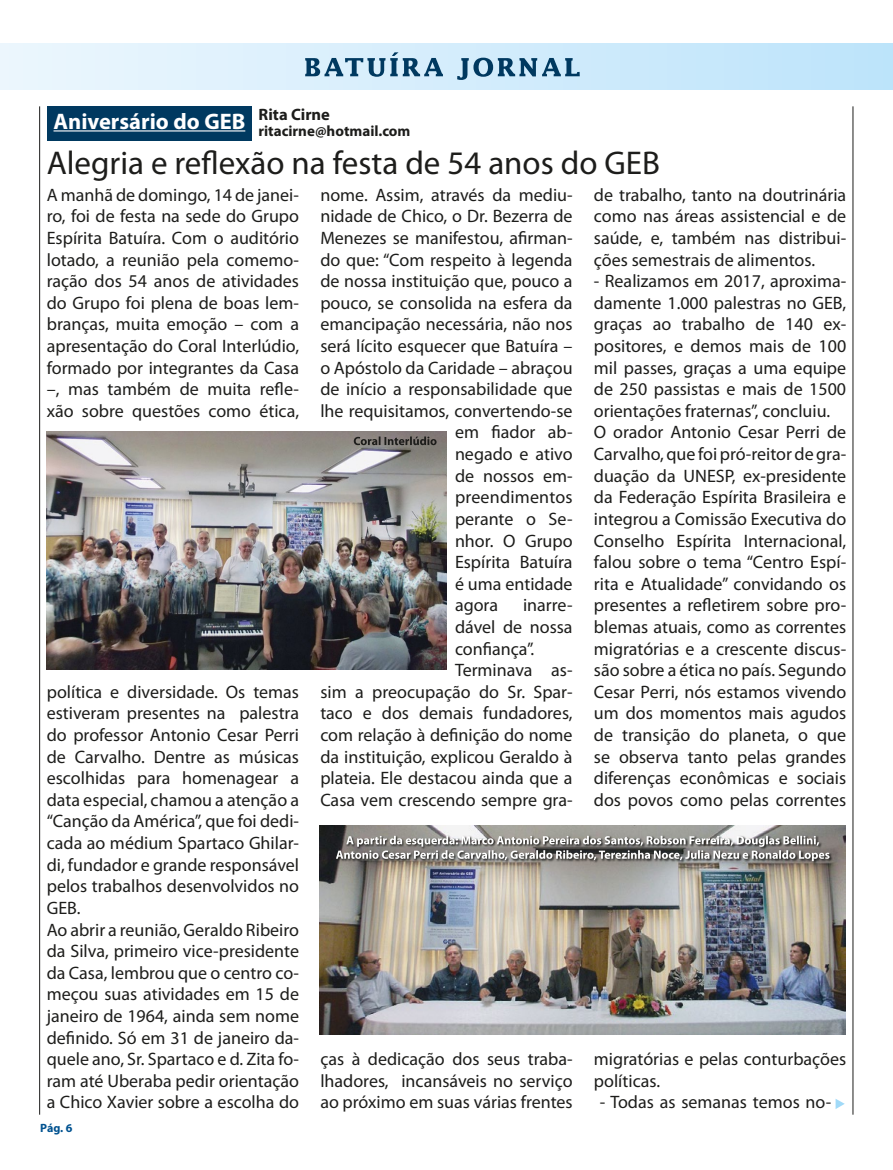
<style>
.page{position:relative;width:893px;height:1170px;background:#fff}
.page>*{position:absolute;margin:0;border:0;box-sizing:border-box;transform-origin:0 0}
.t1{font:33px "Myriad Pro";color:#1d1d1b}
.t2{font:700 22.5px "Myriad Pro";color:#fff}
.t3{font:18px/21.6px "Myriad Pro";color:#1d1d1b;text-align:justify}
.t4{font:700 15px "Myriad Pro";color:#1d1d1b}
.t5{font:700 12px "Myriad Pro";color:#005290}
</style>
<div class="page">
<div style="left:0;top:44px;width:893px;height:45px;background:linear-gradient(to right,#ecf6fd,#bde4fa)"></div>
<hr style="left:853px;top:106px;width:1px;height:1008px;background:#1d1d1b">
<hr style="left:39px;top:106px;width:1px;height:1008px;background:#1d1d1b">
<svg style="left:305px;top:52px;width:138px;height:25px;background:#91b2c8"></svg>
<svg style="left:457px;top:58px;width:123px;height:22px;background:#83a9c2"></svg>
<div style="left:47px;top:106px;width:205px;height:34px;background:#003960"></div>
<hr style="left:54px;top:130px;width:191px;height:1px;background:#fff">
<svg style="left:836px;top:1099px;width:9px;height:9px"></svg>
<img style="left:47px;top:431px;width:399px;height:238px">
<svg style="left:354px;top:436px;width:83px;height:9px"></svg>
<img style="left:320px;top:825px;width:526px;height:209px">
<svg style="left:335px;top:835px;width:498px;height:29px;background:#868079"></svg>
<svg style="left:336px;top:835px;width:493px;height:26px;background:#949290"></svg>
<p class="t2" style="left:54px;top:106px;width:278px">Aniversário do GEB <sup>Rita</sup> <sup>Cirne</sup></p>
<p class="t4" style="left:258px;top:121px;width:153px">ritacirne@hotmail.com</p>
<h1 class="t1" style="left:47px;top:143px;width:615px">Alegria e reflexão na festa de 54 anos do GEB</h1>
<p class="t3" style="left:47px;top:183px;width:254px">A manhã de domingo, 14 de janei&shy;ro, foi de festa na sede do Grupo Espírita Batuíra. Com o auditório lotado, a reunião pela comemo&shy;ração dos 54 anos de atividades do Grupo foi plena de boas lem&shy;branças, muita emoção – com a apresentação do Coral Interlúdio, formado por integrantes da Casa –, mas também de muita refle&shy;xão sobre questões como ética,</p>
<p class="t3" style="left:47px;top:680px;width:254px;text-align:left">política e diversidade. Os temas estiveram presentes na palestra do professor Antonio Cesar Perri de Carvalho. Dentre as músicas escolhidas para homenagear a data especial, chamou a atenção a “Canção da América”, que foi dedi&shy;cada ao médium Spartaco Ghilar&shy;di, fundador e grande responsável pelos trabalhos desenvolvidos no<br>GEB.<br>Ao abrir a reunião, Geraldo Ribeiro da Silva, primeiro vice-presidente da Casa, lembrou que o centro co&shy;meçou suas atividades em 15 de janeiro de 1964, ainda sem nome definido. Só em 31 de janeiro da&shy;quele ano, Sr. Spartaco e d. Zita fo&shy;ram até Uberaba pedir orientação a Chico Xavier sobre a escolha do</p>
<p class="t5" style="left:40px;top:1120px;width:34px">Pág. 6</p>
<p class="t3" style="left:320px;top:183px;width:254px">nome. Assim, através da mediu-</p>
<p class="t3" style="left:320px;top:205px;width:254px">nidade de Chico, o Dr. Bezerra de</p>
<p class="t3" style="left:320px;top:227px;width:254px">Menezes se manifestou, afirman-</p>
<p class="t3" style="left:320px;top:248px;width:254px">do que: “Com respeito à legenda</p>
<p class="t3" style="left:320px;top:270px;width:254px">de nossa instituição que, pouco a</p>
<p class="t3" style="left:320px;top:291px;width:254px">pouco, se consolida na esfera da</p>
<p class="t3" style="left:320px;top:313px;width:254px">emancipação necessária, não nos</p>
<p class="t3" style="left:320px;top:335px;width:254px">será lícito esquecer que Batuíra –</p>
<p class="t3" style="left:320px;top:356px;width:254px">o Apóstolo da Caridade – abraçou</p>
<p class="t3" style="left:320px;top:378px;width:254px">de início a responsabilidade que</p>
<p class="t3" style="left:320px;top:399px;width:254px">lhe requisitamos, convertendo-se</p>
<p class="t3" style="left:455px;top:421px;width:119px">em fiador ab-</p>
<p class="t3" style="left:455px;top:443px;width:119px">negado e ativo</p>
<p class="t3" style="left:455px;top:464px;width:119px">de nossos em-</p>
<p class="t3" style="left:455px;top:486px;width:119px">preendimentos</p>
<p class="t3" style="left:455px;top:507px;width:119px">perante o Se-</p>
<p class="t3" style="left:455px;top:529px;width:119px">nhor. O Grupo</p>
<p class="t3" style="left:455px;top:551px;width:119px">Espírita Batuíra</p>
<p class="t3" style="left:455px;top:572px;width:119px">é uma entidade</p>
<p class="t3" style="left:455px;top:594px;width:45px">agora</p>
<p class="t3" style="left:523px;top:594px;width:51px">inarre-</p>
<p class="t3" style="left:455px;top:615px;width:119px">dável de nossa</p>
<p class="t3" style="left:455px;top:637px;width:81px">confiança”.</p>
<p class="t3" style="left:455px;top:659px;width:119px">Terminava as-</p>
<p class="t3" style="left:320px;top:680px;width:254px">sim a preocupação do Sr. Spar-</p>
<p class="t3" style="left:320px;top:702px;width:254px">taco e dos demais fundadores,</p>
<p class="t3" style="left:320px;top:723px;width:254px">com relação à definição do nome</p>
<p class="t3" style="left:320px;top:745px;width:254px">da instituição, explicou Geraldo à</p>
<p class="t3" style="left:320px;top:767px;width:254px">plateia. Ele destacou ainda que a</p>
<p class="t3" style="left:320px;top:788px;width:254px">Casa vem crescendo sempre gra-</p>
<p class="t3" style="left:594px;top:183px;width:254px">de trabalho, tanto na doutrinária como nas áreas assistencial e de saúde, e, também nas distribui&shy;ções semestrais de alimentos.</p>
<p class="t3" style="left:594px;top:270px;width:254px;text-align:left">- Realizamos em 2017, aproxima&shy;damente 1.000 palestras no GEB, graças ao trabalho de 140 ex&shy;positores, e demos mais de 100 mil passes, graças a uma equipe de 250 passistas e mais de 1500 orientações fraternas”, concluiu.<br>O orador Antonio Cesar Perri de<br>Carvalho, que foi pró-reitor de gra&shy;duação da UNESP, ex-presidente da Federação Espírita Brasileira e integrou a Comissão Executiva do<br>Conselho Espírita Internacional, falou sobre o tema “Centro Espí&shy;rita e Atualidade” convidando os presentes a refletirem sobre pro&shy;blemas atuais, como as correntes migratórias e a crescente discus&shy;são sobre a ética no país. Segundo<br>Cesar Perri, nós estamos vivendo um dos momentos mais agudos de transição do planeta, o que se observa tanto pelas grandes diferenças econômicas e sociais dos povos como pelas correntes</p>
<p class="t3" style="left:320px;top:1047px;width:254px">ças à dedicação dos seus traba&shy;lhadores, incansáveis no serviço ao próximo em suas várias frentes</p>
<p class="t3" style="left:594px;top:1047px;width:254px">migratórias e pelas conturbações políticas.</p>
<p class="t3" style="left:600px;top:1091px;width:233px">- Todas as semanas temos no-</p>
</div>
